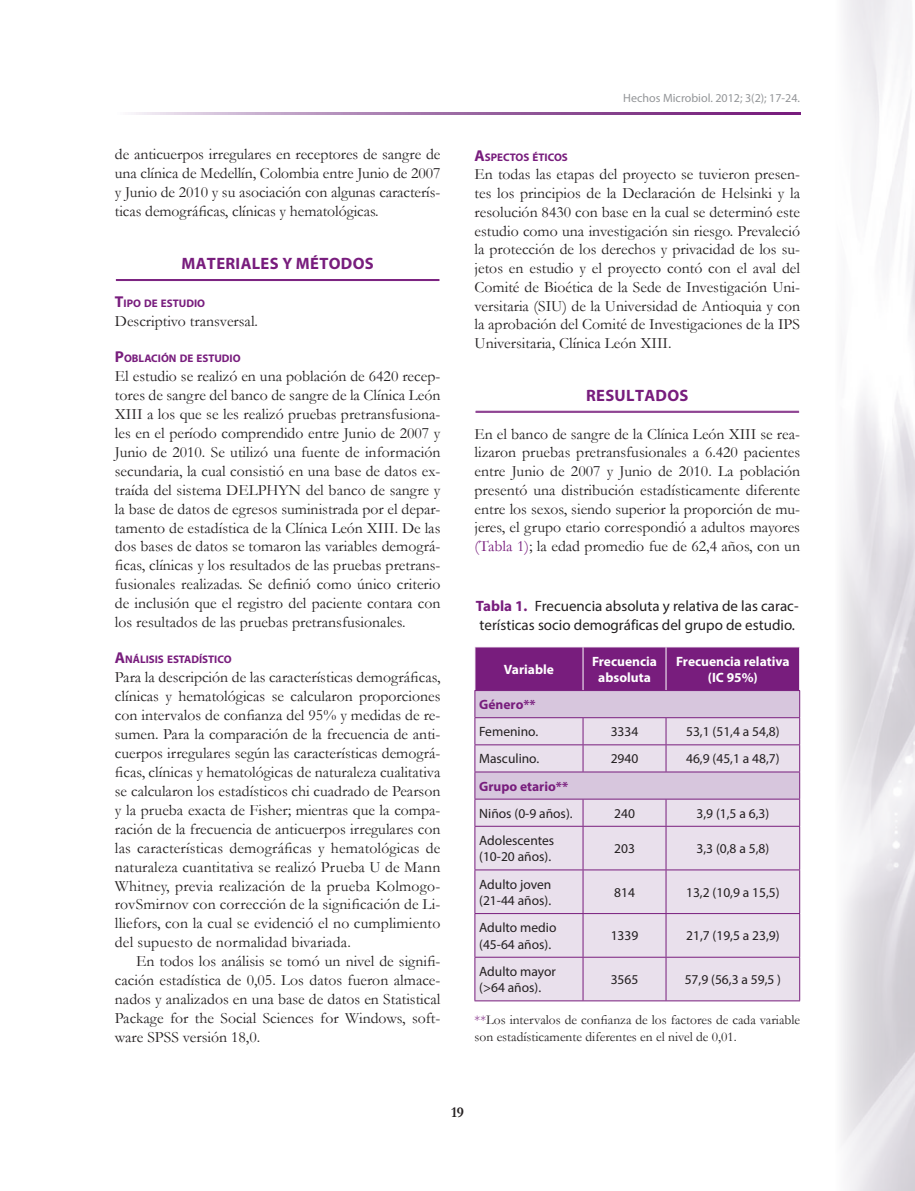
<style>
.page{position:relative;width:915px;height:1191px;background:#fff}
.page>*{position:absolute;margin:0;border:0;box-sizing:border-box;transform-origin:0 0}
.t1{font:700 16.5px "Myriad Pro";letter-spacing:.02em;color:#781d7d}
.t2{font:15.75px/18.9px "Garamond";color:#231f20;text-align:justify}
.t3{font:15px/18.6px "Myriad Pro";color:#231f20}
.t4{font:700 15px "Garamond";color:#231f20}
.t5{font:13.5px/16.5px "Myriad Pro";color:#231f20}
.t6{font:13.5px/16.2px "Garamond";color:#231f20}
.t7{font:700 13.5px/16.5px "Myriad Pro";color:#fff;text-align:center}
.t8{font:700 13.5px "Myriad Pro";color:#781d7d}
.t9{font:12px "Myriad Pro";color:#939598}
.t10{font:700 10.95px "Myriad Pro";color:#781d7d}
.s1{font-size:15.75px}
.s2{color:#781d7d}
.s3{font-weight:700;color:#781d7d}
</style>
<div class="page">
<svg style="left:134px;top:112px;width:665px;height:2px"></svg>
<hr style="left:116px;top:279px;width:323px;height:1px;background:#781d7d">
<hr style="left:116px;top:280px;width:323px;height:1px;background:#781d7d">
<hr style="left:475px;top:411px;width:323px;height:1px;background:#781d7d">
<hr style="left:475px;top:412px;width:323px;height:1px;background:#781d7d">
<div style="left:475px;top:827px;width:324px;height:173px;background:#e9e0ec"></div>
<hr style="left:474px;top:826px;width:109px;height:1px;background:#781d7d">
<hr style="left:583px;top:826px;width:82px;height:1px;background:#781d7d">
<hr style="left:582px;top:826px;width:1px;height:43px;background:#781d7d">
<hr style="left:665px;top:826px;width:134px;height:1px;background:#781d7d">
<hr style="left:665px;top:826px;width:1px;height:43px;background:#781d7d">
<hr style="left:474px;top:869px;width:109px;height:1px;background:#781d7d">
<hr style="left:583px;top:869px;width:82px;height:1px;background:#781d7d">
<hr style="left:582px;top:870px;width:1px;height:43px;background:#781d7d">
<hr style="left:665px;top:869px;width:134px;height:1px;background:#781d7d">
<hr style="left:665px;top:870px;width:1px;height:43px;background:#781d7d">
<hr style="left:474px;top:913px;width:109px;height:1px;background:#781d7d">
<hr style="left:583px;top:913px;width:82px;height:1px;background:#781d7d">
<hr style="left:582px;top:914px;width:1px;height:42px;background:#781d7d">
<hr style="left:665px;top:913px;width:134px;height:1px;background:#781d7d">
<hr style="left:665px;top:914px;width:1px;height:42px;background:#781d7d">
<hr style="left:474px;top:956px;width:109px;height:1px;background:#781d7d">
<hr style="left:583px;top:956px;width:82px;height:1px;background:#781d7d">
<hr style="left:582px;top:957px;width:1px;height:43px;background:#781d7d">
<hr style="left:665px;top:956px;width:134px;height:1px;background:#781d7d">
<hr style="left:665px;top:957px;width:1px;height:43px;background:#781d7d">
<svg style="left:474px;top:647px;width:326px;height:179px;background:#c5a4c9"></svg>
<hr style="left:474px;top:826px;width:1px;height:43px;background:#781d7d">
<hr style="left:799px;top:826px;width:1px;height:43px;background:#781d7d">
<hr style="left:474px;top:870px;width:1px;height:43px;background:#781d7d">
<hr style="left:799px;top:870px;width:1px;height:43px;background:#781d7d">
<hr style="left:474px;top:914px;width:1px;height:42px;background:#781d7d">
<hr style="left:799px;top:914px;width:1px;height:42px;background:#781d7d">
<hr style="left:474px;top:957px;width:1px;height:43px;background:#781d7d">
<hr style="left:799px;top:957px;width:1px;height:43px;background:#781d7d">
<hr style="left:474px;top:1000px;width:109px;height:1px;background:#781d7d">
<hr style="left:583px;top:1000px;width:82px;height:1px;background:#781d7d">
<hr style="left:665px;top:1000px;width:134px;height:1px;background:#781d7d">
<p class="t2" style="left:115px;top:144px;width:327px">de anticuerpos irregulares en receptores de sangre de una clínica de Medellín, Colombia entre Junio de 2007 y Junio de 2010 y su asociación con algunas caracterís&shy;ticas demográficas, clínicas y hematológicas.</p>
<p class="t1" style="left:181px;top:253px;width:13px">Mat</p>
<p class="t1" style="left:216px;top:253px;width:116px">eriales y método</p>
<p class="t1" style="left:365px;top:253px;width:10px">s</p>
<p class="t10" style="left:115px;top:296px;width:92px"><span class="s1">T</span>IPO DE ESTUDIO</p>
<p class="t2" style="left:115px;top:311px;width:145px">Descriptivo transversal.</p>
<p class="t10" style="left:115px;top:351px;width:127px"><span class="s1">P</span>OBLACIÓN DE ESTUDIO</p>
<p class="t2" style="left:115px;top:366px;width:327px">El estudio se realizó en una población de 6420 recep&shy;tores de sangre del banco de sangre de la Clínica León XIII a los que se les realizó pruebas pretransfusiona&shy;les en el período comprendido entre Junio de 2007 y Junio de 2010. Se utilizó una fuente de información secundaria, la cual consistió en una base de datos ex&shy;traída del sistema DELPHYN del banco de sangre y la base de datos de egresos suministrada por el depar&shy;tamento de estadística de la Clínica León XIII. De las dos bases de datos se tomaron las variables demográ&shy;ficas, clínicas y los resultados de las pruebas pretrans&shy;fusionales realizadas. Se definió como único criterio de inclusión que el registro del paciente contara con los resultados de las pruebas pretransfusionales.</p>
<p class="t10" style="left:115px;top:652px;width:118px"><span class="s1">A</span>NÁLISIS ESTADÍSTICO</p>
<p class="t2" style="left:115px;top:667px;width:327px">Para la descripción de las características demográficas, clínicas y hematológicas se calcularon proporciones con intervalos de confianza del 95% y medidas de re&shy;sumen. Para la comparación de la frecuencia de anti&shy;cuerpos irregulares según las características demográ&shy;ficas, clínicas y hematológicas de naturaleza cualitativa se calcularon los estadísticos chi cuadrado de Pearson y la prueba exacta de Fisher; mientras que la compa&shy;ración de la frecuencia de anticuerpos irregulares con las características demográficas y hematológicas de naturaleza cuantitativa se realizó Prueba U de Mann Whitney, previa realización de la prueba Kolmogo&shy;rovSmirnov con corrección de la significación de Li&shy;lliefors, con la cual se evidenció el no cumplimiento del supuesto de normalidad bivariada.</p>
<p class="t2" style="left:115px;top:951px;width:327px;text-indent:21px">En todos los análisis se tomó un nivel de signifi&shy;cación estadística de 0,05. Los datos fueron almace&shy;nados y analizados en una base de datos en Statistical Package for the Social Sciences for Windows, soft&shy;ware SPSS versión 18,0.</p>
<p class="t9" style="left:623px;top:90px;width:178px">Hechos Microbiol. 2012; 3(2); 17-24.</p>
<p class="t10" style="left:474px;top:150px;width:95px"><span class="s1">A</span>SPECTOS ÉTICOS</p>
<p class="t2" style="left:474px;top:165px;width:327px">En todas las etapas del proyecto se tuvieron presen&shy;tes los principios de la Declaración de Helsinki y la resolución 8430 con base en la cual se determinó este estudio como una investigación sin riesgo. Prevaleció la protección de los derechos y privacidad de los su&shy;jetos en estudio y el proyecto contó con el aval del Comité de Bioética de la Sede de Investigación Uni&shy;versitaria (SIU) de la Universidad de Antioquia y con la aprobación del Comité de Investigaciones de la IPS Universitaria, Clínica León XIII.</p>
<p class="t1" style="left:586px;top:385px;width:21px">RESUL</p>
<p class="t1" style="left:634px;top:385px;width:54px">TADOS</p>
<p class="t2" style="left:474px;top:424px;width:327px">En el banco de sangre de la Clínica León XIII se rea&shy;lizaron pruebas pretransfusionales a 6.420 pacientes entre Junio de 2007 y Junio de 2010. La población presentó una distribución estadísticamente diferente entre los sexos, siendo superior la proporción de mu&shy;jeres, el grupo etario correspondió a adultos mayores <span class="s2">(Tabla 1)</span>; la edad promedio fue de 62,4 años, con un</p>
<p class="t3" style="left:476px;top:596px;width:324px"><span class="s3">Tabla 1.</span> Frecuencia absoluta y relativa de las carac&shy;terísticas socio demográficas del grupo de estudio.</p>
<p class="t7" style="left:503px;top:660px;width:52px">Variable</p>
<p class="t7" style="left:592px;top:652px;width:66px">Frecuencia absoluta</p>
<p class="t7" style="left:676px;top:652px;width:115px">Frecuencia relativa (IC 95%)</p>
<p class="t8" style="left:479px;top:696px;width:58px">Género**</p>
<p class="t5" style="left:479px;top:723px;width:60px">Femenino.</p>
<p class="t5" style="left:610px;top:723px;width:29px">3334</p>
<p class="t5" style="left:685px;top:723px;width:95px">53,1 (51,4 a 54,8)</p>
<p class="t5" style="left:479px;top:750px;width:61px">Masculino.</p>
<p class="t5" style="left:610px;top:750px;width:29px">2940</p>
<p class="t5" style="left:686px;top:750px;width:95px">46,9 (45,1 a 48,7)</p>
<p class="t8" style="left:479px;top:777px;width:90px">Grupo etario**</p>
<p class="t5" style="left:479px;top:804px;width:95px">Niños (0-9 años).</p>
<p class="t5" style="left:614px;top:804px;width:22px">240</p>
<p class="t5" style="left:696px;top:804px;width:74px">3,9 (1,5 a 6,3)</p>
<p class="t5" style="left:479px;top:832px;width:77px">Adolescentes (10-20 años).</p>
<p class="t5" style="left:614px;top:840px;width:22px">203</p>
<p class="t5" style="left:696px;top:840px;width:74px">3,3 (0,8 a 5,8)</p>
<p class="t5" style="left:479px;top:875px;width:74px">Adulto joven (21-44 años).</p>
<p class="t5" style="left:614px;top:884px;width:22px">814</p>
<p class="t5" style="left:686px;top:884px;width:95px">13,2 (10,9 a 15,5)</p>
<p class="t5" style="left:479px;top:919px;width:79px">Adulto medio (45-64 años).</p>
<p class="t5" style="left:610px;top:927px;width:29px">1339</p>
<p class="t5" style="left:686px;top:927px;width:95px">21,7 (19,5 a 23,9)</p>
<p class="t5" style="left:479px;top:963px;width:78px">Adulto mayor (&gt;64 años).</p>
<p class="t5" style="left:610px;top:971px;width:29px">3565</p>
<p class="t5" style="left:684px;top:971px;width:98px">57,9 (56,3 a 59,5 )</p>
<p class="t6" style="left:474px;top:1011px;width:327px"><span class="s2">**</span>Los intervalos de confianza de los factores de cada variable son estadísticamente diferentes en el nivel de 0,01.</p>
<p class="t4" style="left:451px;top:1102px;width:14px">19</p>
</div>
